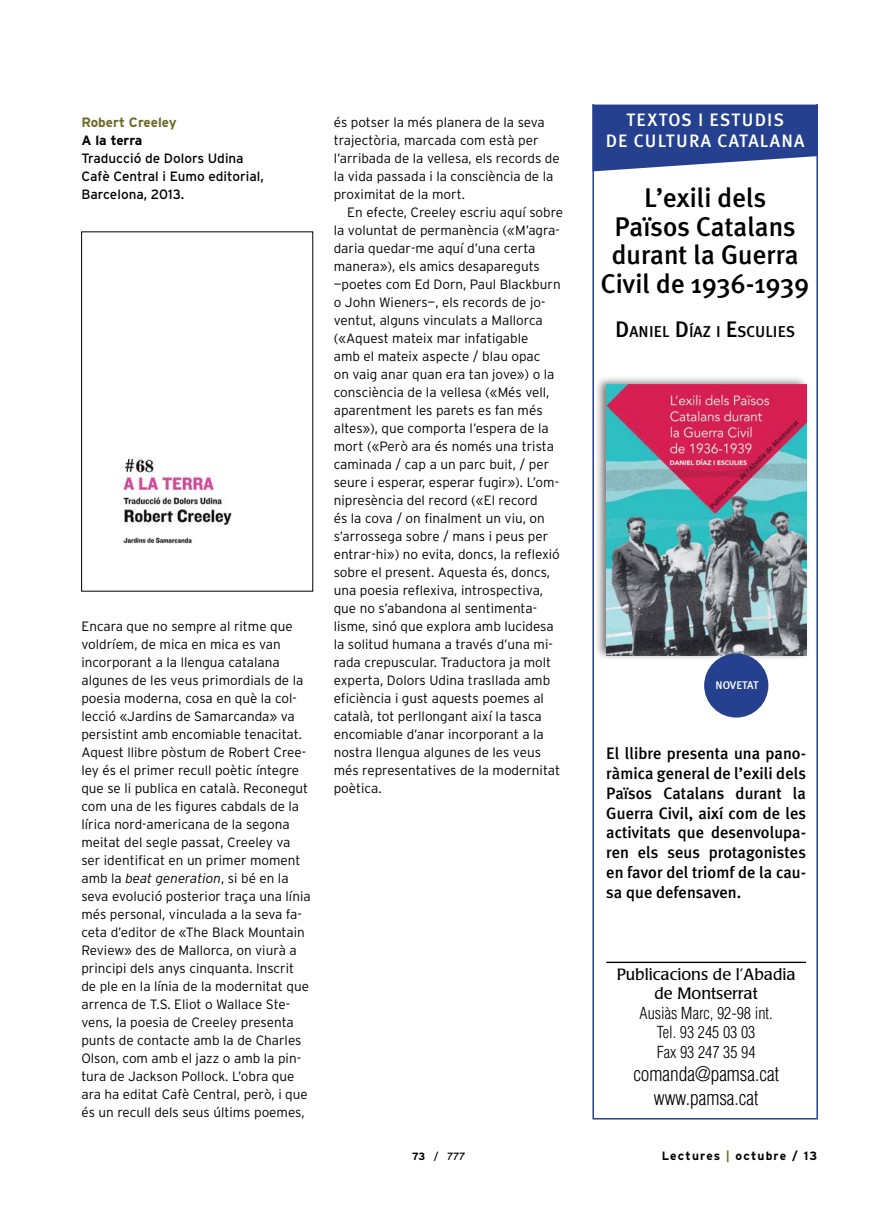
<style>
.page{position:relative;width:893px;height:1213px;background:#fff}
.page>*{position:absolute;margin:0;border:0;box-sizing:border-box;transform-origin:0 0}
.t1{font:500 27px/28.5px "Meta Plus";color:#000;text-align:center}
.t2{font:300 condensed 19.5px/23.4px "Helvetica";color:#000;text-align:center}
.t3{font:500 18px/21.6px "Meta Plus";letter-spacing:.06em;color:#fff;text-align:center}
.t4{font:500 16.5px/19.8px "Meta Plus";color:#000;text-align:justify}
.t5{font:300 condensed 16.2px/19.5px "Helvetica";color:#000;text-align:center}
.t6{font:500 15.75px "Meta Plus";letter-spacing:.01em;color:#000}
._4__Texto_palo_gran{font:300 13.5px/18px "Interstate";color:#000}
._4c__Título_Palo_sec{font:13.5px/18px "Interstate";color:#000}
._4a__Titulo_palo_sec{font:700 13.5px "Interstate";color:#6c6a29}
._4b__Título_palo_sec{font:700 13.5px "Interstate";color:#000}
._9__Folio_lateral{font:700 12px "Interstate";letter-spacing:.1em;color:#000}
.t7{font:500 11.1px "Meta Plus";letter-spacing:-.01em;color:#fff}
._9__Folio_central{font:italic 10.5px "Interstate";color:#000}
.s1{font-style:italic}
.s2{font-size:22.5px}
.s3{font-family:"Poppl Laudatio";font-weight:400;font-stretch:normal}
.s4{font-weight:700;font-style:normal}
.s5{font-style:normal}
.s6{color:#6c6a29}
</style>
<div class="page">
<img style="left:118px;top:458px;width:114px;height:86px">
<div style="left:81px;top:231px;width:232px;height:360px;border:1px solid #000"></div>
<svg style="left:592px;top:171px;width:225px;height:948px"></svg>
<svg style="left:592px;top:105px;width:225px;height:66px;background:#3d559b"></svg>
<hr style="left:606px;top:962px;width:200px;height:1px;background:#000">
<div style="left:593px;top:375px;width:223px;height:292px;background:#000;opacity:.55"></div>
<img style="left:606px;top:385px;width:200px;height:270px">
<div style="left:694px;top:643px;width:91px;height:91px;background:#fff;opacity:.75"></div>
<div style="left:704px;top:653px;width:64px;height:64px;background:#25408f;border-radius:50%"></div>
<p class="_4a__Titulo_palo_sec" style="left:81px;top:115px;width:97px">Robert Creeley</p>
<p class="_4b__Título_palo_sec" style="left:81px;top:133px;width:62px">A la terra</p>
<p class="_4c__Título_Palo_sec" style="left:81px;top:149px;width:184px">Traducció de Dolors Udina<br>Cafè Central i Eumo editorial,<br>Barcelona, 2013.</p>
<p class="_4__Texto_palo_gran" style="left:81px;top:617px;width:231px">Encara que no sempre al ritme que voldríem, de mica en mica es van incorporant a la llengua catalana algunes de les veus primordials de la poesia moderna, cosa en què la col· lecció «Jardins de Samarcanda» va persistint amb encomiable tenacitat.<br>Aquest llibre pòstum de Robert Cree&shy;ley és el primer recull poètic íntegre que se li publica en català. Reconegut com una de les figures cabdals de la lírica nord-americana de la segona meitat del segle passat, Creeley va ser identificat en un primer moment amb la <span class="s1">beat generation</span>, si bé en la seva evolució posterior traça una línia més personal, vinculada a la seva fa&shy;ceta d’editor de «The Black Mountain Review» des de Mallorca, on viurà a principi dels anys cinquanta. Inscrit de ple en la línia de la modernitat que arrenca de T.S. Eliot o Wallace Ste&shy;vens, la poesia de Creeley presenta punts de contacte amb la de Charles Olson, com amb el jazz o amb la pin&shy;tura de Jackson Pollock. L’obra que ara ha editat Cafè Central, però, i que és un recull dels seus últims poemes,</p>
<p class="_4__Texto_palo_gran" style="left:334px;top:113px;width:227px">és potser la més planera de la seva trajectòria, marcada com està per l’arribada de la vellesa, els records de la vida passada i la consciència de la proximitat de la mort.</p>
<p class="_4__Texto_palo_gran" style="left:334px;top:203px;width:231px;text-indent:14px">En efecte, Creeley escriu aquí sobre la voluntat de permanència («M’agra&shy;daria quedar-me aquí d’una certa manera»), els amics desapareguts —poetes com Ed Dorn, Paul Blackburn o John Wieners—, els records de jo&shy;ventut, alguns vinculats a Mallorca («Aquest mateix mar infatigable<br>amb el mateix aspecte / blau opac<br>on vaig anar quan era tan jove») o la consciència de la vellesa («Més vell, aparentment les parets es fan més altes»), que comporta l’espera de la mort («Però ara és només una trista caminada / cap a un parc buit, / per seure i esperar, esperar fugir»). L’om&shy;nipresència del record («El record<br>és la cova / on finalment un viu, on s’arrossega sobre / mans i peus per entrar-hi») no evita, doncs, la reflexió sobre el present. Aquesta és, doncs, una poesia reflexiva, introspectiva, que no s’abandona al sentimenta&shy;lisme, sinó que explora amb lucidesa la solitud humana a través d’una mi&shy;rada crepuscular. Traductora ja molt experta, Dolors Udina trasllada amb eficiència i gust aquests poemes al català, tot perllongant així la tasca encomiable d’anar incorporant a la nostra llengua algunes de les veus més representatives de la modernitat poètica.</p>
<p class="t3" style="left:605px;top:109px;width:200px">TEXTOS I ESTUDIS<br>DE CULTURA CATALANA</p>
<p class="t1" style="left:601px;top:183px;width:210px">L’exili dels<br>Països Catalans durant la Guerra<br>Civil de 1936-1939</p>
<p class="t6" style="left:615px;top:322px;width:181px"><span class="s2">D</span>ANIEL <span class="s2">D</span>ÍAZ I <span class="s2">E</span>SCULIES</p>
<p class="t7" style="left:715px;top:679px;width:45px">NOVETAT</p>
<p class="t4" style="left:606px;top:743px;width:201px">El llibre presenta una pano&shy;ràmica general de l’exili dels Països Catalans durant la Guerra Civil, així com de les activitats que desenvolupa&shy;ren els seus protagonistes en favor del triomf de la cau&shy;sa que defensaven.</p>
<p class="t5" style="left:616px;top:964px;width:180px"><span class="s3">Publicacions de l’Abadia de Montserrat<br></span>Ausiàs Marc, 92-98 int.<br>Tel. 93 245 03 03<br>Fax 93 247 35 94</p>
<p class="t2" style="left:633px;top:1062px;width:147px">comanda@pamsa.cat www.pamsa.cat</p>
<p class="_9__Folio_central" style="left:412px;top:1150px;width:54px"><span class="s4">73</span> <span class="s5">/</span> 777</p>
<p class="_9__Folio_lateral" style="left:661px;top:1149px;width:157px">Lectures <span class="s6">|</span> octubre / 13</p>
</div>
